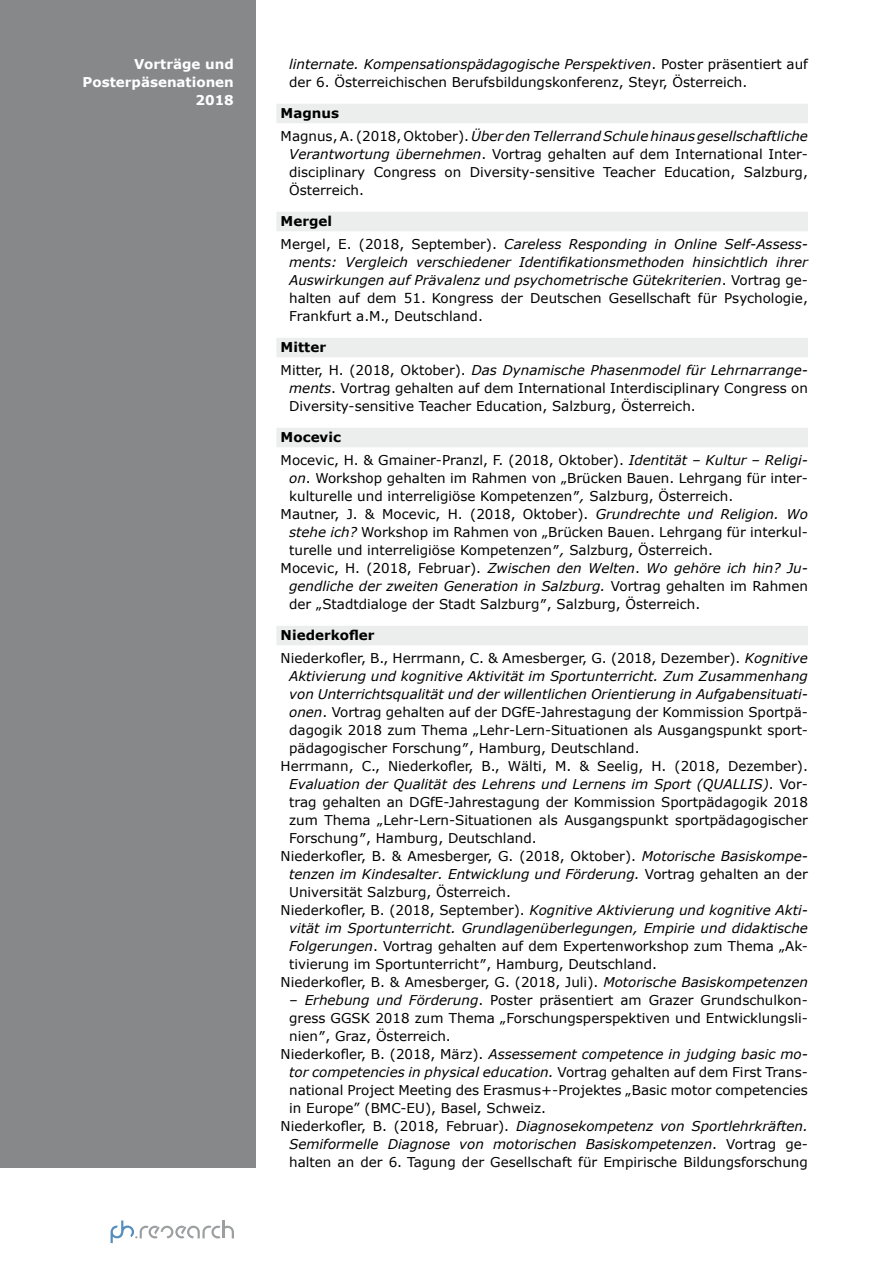
<style>
.page{position:relative;width:893px;height:1263px;background:#fff}
.page>*{position:absolute;margin:0;border:0;box-sizing:border-box;transform-origin:0 0}
.t1{font:13.5px/18px "Verdana";color:#000}
.t2{font:italic 13.5px/23.2px "Verdana";color:#000}
.t3{font:700 13.5px/18px "Verdana";color:#fff;text-align:right}
.s1{font-style:italic}
.s2{font-weight:700;font-style:normal}
.s3{font-style:normal}
.s4{font-weight:700}
</style>
<div class="page">
<svg style="left:111px;top:1220px;width:123px;height:23px"></svg>
<div style="left:0;top:0;width:255px;height:1167px;background:#87888a"></div>
<div style="left:276px;top:104px;width:532px;height:19px;background:#eceded"></div>
<div style="left:276px;top:212px;width:532px;height:19px;background:#eceded"></div>
<div style="left:276px;top:338px;width:532px;height:19px;background:#eceded"></div>
<div style="left:276px;top:428px;width:532px;height:19px;background:#eceded"></div>
<div style="left:276px;top:626px;width:532px;height:19px;background:#eceded"></div>
<p class="t3" style="left:83px;top:55px;width:153px">Vorträge und<br>Posterpäsenationen<br>2018</p>
<p class="t1" style="left:289px;top:55px;width:520px"><span class="s1">linternate. Kompensationspädagogische Perspektiven</span>. Poster präsentiert auf der 6. Österreichischen Berufsbildungskonferenz, Steyr, Österreich.</p>
<p class="t2" style="left:281px;top:101px;width:529px"><span class="s2">Magnus<br></span><span class="s3">Magnus, A. (2018, Oktober).</span> Über den Tellerrand Schule hinaus gesellschaftliche</p>
<p class="t1" style="left:289px;top:145px;width:520px;text-align:justify"><span class="s1">Verantwortung übernehmen</span>. Vortrag gehalten auf dem International Inter&shy;disciplinary Congress on Diversity-sensitive Teacher Education, Salzburg, Österreich.</p>
<p class="t2" style="left:281px;top:209px;width:529px"><span class="s2">Mergel<br></span><span class="s3">Mergel, E. (2018, September).</span> Careless Responding in Online Self-Assess-</p>
<p class="t2" style="left:289px;top:253px;width:520px;line-height:18px;text-align:justify">ments: Vergleich verschiedener Identifikationsmethoden hinsichtlich ihrer Auswirkungen auf Prävalenz und psychometrische Gütekriterien<span class="s3">. Vortrag ge&shy;halten auf dem 51. Kongress der Deutschen Gesellschaft für Psychologie, Frankfurt a.M., Deutschland.</span></p>
<p class="t2" style="left:281px;top:335px;width:529px"><span class="s2">Mitter<br></span><span class="s3">Mitter, H. (2018, Oktober).</span> Das Dynamische Phasenmodel für Lehrnarrange-</p>
<p class="t1" style="left:289px;top:379px;width:520px"><span class="s1">ments</span>. Vortrag gehalten auf dem International Interdisciplinary Congress on<br>Diversity-sensitive Teacher Education, Salzburg, Österreich.</p>
<p class="t1" style="left:281px;top:425px;width:529px;line-height:23.2px"><span class="s4">Mocevic<br></span>Mocevic, H. &amp; Gmainer-Pranzl, F. (2018, Oktober). <span class="s1">Identität – Kultur – Religi-</span></p>
<p class="t1" style="left:289px;top:469px;width:520px"><span class="s1">on</span>. Workshop gehalten im Rahmen von „Brücken Bauen. Lehrgang für inter-</p>
<p class="t1" style="left:289px;top:487px;width:446px">kulturelle und interreligiöse Kompetenzen″<span class="s1">,</span> Salzburg, Österreich.</p>
<p class="t1" style="left:281px;top:505px;width:529px">Mautner, J. &amp; Mocevic, H. (2018, Oktober). <span class="s1">Grundrechte und Religion. Wo</span></p>
<p class="t1" style="left:289px;top:523px;width:520px"><span class="s1">stehe ich?</span> Workshop im Rahmen von „Brücken Bauen. Lehrgang für interkul-</p>
<p class="t1" style="left:289px;top:541px;width:425px">turelle und interreligiöse Kompetenzen″<span class="s1">,</span> Salzburg, Österreich.</p>
<p class="t2" style="left:281px;top:557px;width:529px"><span class="s3">Mocevic, H. (2018, Februar).</span> Zwischen den Welten<span class="s3">.</span> Wo gehöre ich hin? Ju-</p>
<p class="t2" style="left:289px;top:575px;width:520px">gendliche der zweiten Generation in Salzburg. <span class="s3">Vortrag gehalten im Rahmen</span></p>
<p class="t1" style="left:289px;top:595px;width:413px">der „Stadtdialoge der Stadt Salzburg″, Salzburg, Österreich.</p>
<p class="t1" style="left:281px;top:623px;width:529px;line-height:23.2px"><span class="s4">Niederkofler<br></span>Niederkofler, B., Herrmann, C. &amp; Amesberger, G. (2018, Dezember). <span class="s1">Kognitive</span></p>
<p class="t2" style="left:289px;top:665px;width:520px">Aktivierung und kognitive Aktivität im Sportunterricht. Zum Zusammenhang</p>
<p class="t2" style="left:289px;top:683px;width:520px">von Unterrichtsqualität und der willentlichen Orientierung in Aufgabensituati-</p>
<p class="t1" style="left:289px;top:703px;width:520px"><span class="s1">onen</span>. Vortrag gehalten auf der DGfE-Jahrestagung der Kommission Sportpä-</p>
<p class="t1" style="left:289px;top:721px;width:520px">dagogik 2018 zum Thema „Lehr-Lern-Situationen als Ausgangspunkt sport-</p>
<p class="t1" style="left:289px;top:739px;width:352px">pädagogischer Forschung″, Hamburg, Deutschland.</p>
<p class="t1" style="left:281px;top:757px;width:529px">Herrmann, C., Niederkofler, B., Wälti, M. &amp; Seelig, H. (2018, Dezember).</p>
<p class="t2" style="left:289px;top:773px;width:520px">Evaluation der Qualität des Lehrens und Lernens im Sport (QUALLIS)<span class="s3">. Vor-</span></p>
<p class="t1" style="left:289px;top:793px;width:520px">trag gehalten an DGfE-Jahrestagung der Kommission Sportpädagogik 2018</p>
<p class="t1" style="left:289px;top:811px;width:520px">zum Thema „Lehr-Lern-Situationen als Ausgangspunkt sportpädagogischer</p>
<p class="t1" style="left:289px;top:829px;width:249px">Forschung″, Hamburg, Deutschland.</p>
<p class="t1" style="left:281px;top:847px;width:529px">Niederkofler, B. &amp; Amesberger, G. (2018, Oktober). <span class="s1">Motorische Basiskompe-</span></p>
<p class="t2" style="left:289px;top:863px;width:520px">tenzen im Kindesalter. Entwicklung und Förderung. <span class="s3">Vortrag gehalten an der</span></p>
<p class="t1" style="left:289px;top:883px;width:223px">Universität Salzburg, Österreich.</p>
<p class="t2" style="left:281px;top:899px;width:529px"><span class="s3">Niederkofler, B. (2018, September).</span> Kognitive Aktivierung und kognitive Akti-</p>
<p class="t2" style="left:289px;top:917px;width:520px">vität im Sportunterricht. Grundlagenüberlegungen, Empirie und didaktische</p>
<p class="t1" style="left:289px;top:937px;width:520px"><span class="s1">Folgerungen</span>. Vortrag gehalten auf dem Expertenworkshop zum Thema „Ak-</p>
<p class="t1" style="left:289px;top:955px;width:369px">tivierung im Sportunterricht″, Hamburg, Deutschland.</p>
<p class="t1" style="left:281px;top:973px;width:529px">Niederkofler, B. &amp; Amesberger, G. (2018, Juli). <span class="s1">Motorische Basiskompetenzen</span></p>
<p class="t1" style="left:289px;top:991px;width:520px"><span class="s1">– Erhebung und Förderung</span>. Poster präsentiert am Grazer Grundschulkon-</p>
<p class="t1" style="left:289px;top:1009px;width:520px">gress GGSK 2018 zum Thema „Forschungsperspektiven und Entwicklungsli-</p>
<p class="t1" style="left:289px;top:1027px;width:163px">nien″, Graz, Österreich.</p>
<p class="t2" style="left:281px;top:1043px;width:529px"><span class="s3">Niederkofler, B. (2018, März).</span> Assessement competence in judging basic mo-</p>
<p class="t2" style="left:289px;top:1061px;width:520px">tor competencies in physical education. <span class="s3">Vortrag gehalten auf dem First Trans-</span></p>
<p class="t1" style="left:289px;top:1081px;width:520px">national Project Meeting des Erasmus+-Projektes „Basic motor competencies</p>
<p class="t1" style="left:289px;top:1099px;width:258px">in Europe” (BMC-EU), Basel, Schweiz.</p>
<p class="t2" style="left:281px;top:1114px;width:529px"><span class="s3">Niederkofler, B. (2018, Februar).</span> Diagnosekompetenz von Sportlehrkräften.</p>
<p class="t2" style="left:289px;top:1132px;width:520px">Semiformelle Diagnose von motorischen Basiskompetenzen<span class="s3">. Vortrag ge-</span></p>
<p class="t1" style="left:289px;top:1153px;width:520px">halten an der 6. Tagung der Gesellschaft für Empirische Bildungsforschung</p>
</div>
